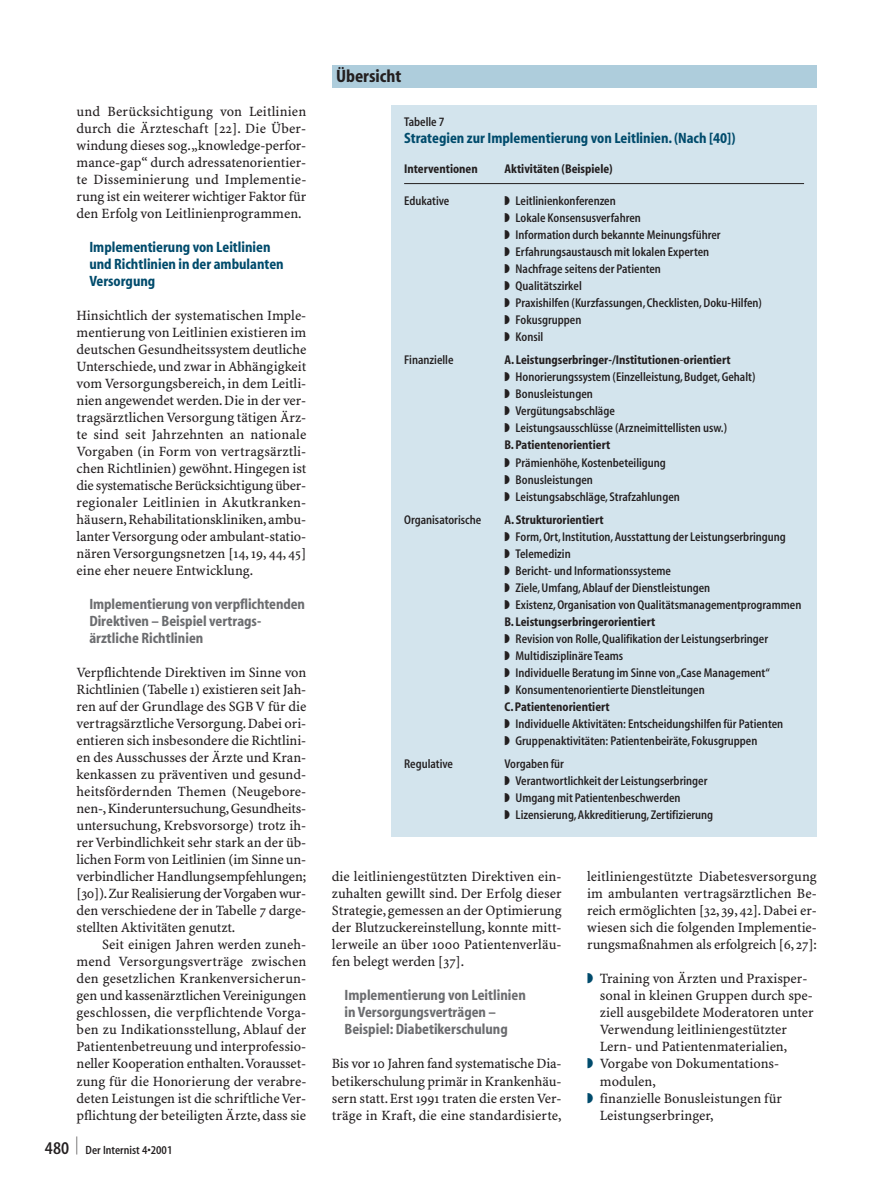
<style>
.page{position:relative;width:893px;height:1178px;background:#fff}
.page>*{position:absolute;margin:0;border:0;box-sizing:border-box;transform-origin:0 0}
.t1{font:700 condensed 18px "S Myriad";color:#231f20}
.t2{font:600 condensed 18px "S Myriad";color:#231f20;scale:.38 1}
.t3{font:700 condensed 15px/17px "S Myriad";color:#6c6d70}
.t4{font:700 condensed 15px/17px "S Myriad";color:#004b6c}
.t5{font:14.25px/17px "S Minion Plus";color:#231f20;text-align:justify}
.t6{font:600 condensed 12.75px/17px "S Myriad";color:#231f20}
.t7{font:700 condensed 12.75px "S Myriad";color:#231f20}
.t8{font:600 condensed 12px "S Myriad";color:#231f20}
.s1{font-size:18px}
.s2{font-weight:700}
.s3{font-weight:400}
.s4{color:#004b6c}
</style>
<div class="page">
<div style="left:332px;top:65px;width:484px;height:22px;background:#aecddc"></div>
<div style="left:391px;top:105px;width:425px;height:731px;background:#d3e4ed"></div>
<hr style="left:404px;top:183px;width:400px;height:1px;background:#231f20">
<p class="t5" style="left:77px;top:104px;width:231px">und Berücksichtigung von Leitlinien durch die Ärzteschaft [22]. Die Über&shy;windung dieses sog.„knowledge-perfor&shy;mance-gap“ durch adressatenorientier&shy;te Disseminierung und Implementie&shy;rung ist ein weiterer wichtiger Faktor für den Erfolg von Leitlinienprogrammen.</p>
<p class="t4" style="left:89px;top:240px;width:196px">Implementierung von Leitlinien und Richtlinien in der ambulanten<br>Versorgung</p>
<p class="t5" style="left:77px;top:308px;width:231px">Hinsichtlich der systematischen Imple&shy;mentierung von Leitlinien existieren im deutschen Gesundheitssystem deutliche Unterschiede, und zwar in Abhängigkeit vom Versorgungsbereich, in dem Leitli&shy;nien angewendet werden. Die in der ver&shy;tragsärztlichen Versorgung tätigen Ärz&shy;te sind seit Jahrzehnten an nationale Vorgaben (in Form von vertragsärztli&shy;chen Richtlinien) gewöhnt. Hingegen ist die systematische Berücksichtigung über&shy;regionaler Leitlinien in Akutkranken&shy;häusern, Rehabilitationskliniken, ambu&shy;lanter Versorgung oder ambulant-statio&shy;nären Versorgungsnetzen [14, 19, 44, 45] eine eher neuere Entwicklung.</p>
<p class="t3" style="left:89px;top:597px;width:217px">Implementierung von verpflichtenden<br>Direktiven – Beispiel vertrags&shy;ärztliche Richtlinien</p>
<p class="t5" style="left:77px;top:665px;width:231px">Verpflichtende Direktiven im Sinne von Richtlinien (Tabelle 1) existieren seit Jah&shy;ren auf der Grundlage des SGB V für die vertragsärztliche Versorgung.Dabei ori&shy;entieren sich insbesondere die Richtlini&shy;en des Ausschusses der Ärzte und Kran&shy;kenkassen zu präventiven und gesund&shy;heitsfördernden Themen (Neugebore&shy;nen-,Kinderuntersuchung,Gesundheits&shy;untersuchung, Krebsvorsorge) trotz ih&shy;rer Verbindlichkeit sehr stark an der üb&shy;lichen Form von Leitlinien (im Sinne un&shy;verbindlicher Handlungsempfehlungen; [30]).Zur Realisierung der Vorgaben wur&shy;den verschiedene der in Tabelle 7 darge&shy;stellten Aktivitäten genutzt.</p>
<p class="t5" style="left:77px;top:937px;width:231px;text-indent:26px">Seit einigen Jahren werden zuneh&shy;mend Versorgungsverträge zwischen den gesetzlichen Krankenversicherun&shy;gen und kassenärztlichen Vereinigungen geschlossen, die verpflichtende Vorga&shy;ben zu Indikationsstellung, Ablauf der Patientenbetreuung und interprofessio&shy;neller Kooperation enthalten.Vorausset&shy;zung für die Honorierung der verabre&shy;deten Leistungen ist die schriftliche Ver&shy;pflichtung der beteiligten Ärzte, dass sie</p>
<p class="t2" style="left:76px;top:1136px;width:5px">|</p>
<p class="t8" style="left:45px;top:1144px;width:129px"><span class="s1">480</span> Der Internist 4•2001</p>
<p class="t1" style="left:336px;top:69px;width:67px">Übersicht</p>
<p class="t6" style="left:404px;top:115px;width:42px">Tabelle 7</p>
<p class="t4" style="left:404px;top:131px;width:333px">Strategien zur Implementierung von Leitlinien. (Nach [40])</p>
<p class="t7" style="left:404px;top:164px;width:75px">Interventionen</p>
<p class="t7" style="left:504px;top:164px;width:110px">Aktivitäten (Beispiele)</p>
<p class="t6" style="left:404px;top:194px;width:47px">Edukative</p>
<p class="t6" style="left:504px;top:194px;width:259px">◗ Leitlinienkonferenzen<br>◗ Lokale Konsensusverfahren<br>◗ Information durch bekannte Meinungsführer<br>◗ Erfahrungsaustausch mit lokalen Experten<br>◗ Nachfrage seitens der Patienten<br>◗ Qualitätszirkel<br>◗ Praxishilfen (Kurzfassungen, Checklisten, Doku-Hilfen) ◗ Fokusgruppen<br>◗ Konsil</p>
<p class="t6" style="left:404px;top:353px;width:51px">Finanzielle</p>
<p class="t6" style="left:504px;top:353px;width:252px"><span class="s2">A. Leistungserbringer-/Institutionen</span><span class="s3">-</span><span class="s2">orientiert<br></span>◗ Honorierungssystem (Einzelleistung, Budget, Gehalt) ◗ Bonusleistungen<br>◗ Vergütungsabschläge<br>◗ Leistungsausschlüsse (Arzneimittellisten usw.)<br><span class="s2">B. Patientenorientiert<br></span>◗ Prämienhöhe, Kostenbeteiligung<br>◗ Bonusleistungen<br>◗ Leistungsabschläge, Strafzahlungen</p>
<p class="t6" style="left:404px;top:512px;width:79px">Organisatorische</p>
<p class="t6" style="left:504px;top:512px;width:298px"><span class="s2">A. Strukturorientiert<br></span>◗ Form, Ort, Institution, Ausstattung der Leistungserbringung<br>◗ Telemedizin<br>◗ Bericht- und Informationssysteme<br>◗ Ziele, Umfang, Ablauf der Dienstleistungen<br>◗ Existenz, Organisation von Qualitätsmanagementprogrammen <span class="s2">B. Leistungserbringerorientiert<br></span>◗ Revision von Rolle, Qualifikation der Leistungserbringer<br>◗ Multidisziplinäre Teams<br>◗ Individuelle Beratung im Sinne von „Case Management“<br>◗ Konsumentenorientierte Dienstleitungen<br><span class="s2">C. Patientenorientiert<br></span>◗ Individuelle Aktivitäten: Entscheidungshilfen für Patienten<br>◗ Gruppenaktivitäten: Patientenbeiräte, Fokusgruppen</p>
<p class="t6" style="left:404px;top:756px;width:50px">Regulative</p>
<p class="t6" style="left:504px;top:756px;width:210px">Vorgaben für<br>◗ Verantwortlichkeit der Leistungserbringer ◗ Umgang mit Patientenbeschwerden<br>◗ Lizensierung, Akkreditierung, Zertifizierung</p>
<p class="t5" style="left:332px;top:869px;width:231px">die leitliniengestützten Direktiven ein&shy;zuhalten gewillt sind. Der Erfolg dieser Strategie, gemessen an der Optimierung der Blutzuckereinstellung, konnte mitt&shy;lerweile an über 1000 Patientenverläu&shy;fen belegt werden [37].</p>
<p class="t3" style="left:344px;top:988px;width:183px">Implementierung von Leitlinien in Versorgungsverträgen –<br>Beispiel: Diabetikerschulung</p>
<p class="t5" style="left:332px;top:1056px;width:231px">Bis vor 10 Jahren fand systematische Dia&shy;betikerschulung primär in Krankenhäu&shy;sern statt. Erst 1991 traten die ersten Ver&shy;träge in Kraft, die eine standardisierte,</p>
<p class="t5" style="left:587px;top:869px;width:231px">leitliniengestützte Diabetesversorgung im ambulanten vertragsärztlichen Be&shy;reich ermöglichten [32, 39, 42]. Dabei er&shy;wiesen sich die folgenden Implementie&shy;rungsmaßnahmen als erfolgreich [6,27]:</p>
<p class="t5" style="left:587px;top:971px;width:222px"><span class="s4">◗</span> Training von Ärzten und Praxisper-</p>
<p class="t5" style="left:600px;top:988px;width:214px">sonal in kleinen Gruppen durch spe-</p>
<p class="t5" style="left:600px;top:1005px;width:215px">ziell ausgebildete Moderatoren unter</p>
<p class="t5" style="left:600px;top:1022px;width:189px">Verwendung leitliniengestützter</p>
<p class="t5" style="left:600px;top:1039px;width:189px">Lern- und Patientenmaterialien,</p>
<p class="t5" style="left:587px;top:1056px;width:193px"><span class="s4">◗</span> Vorgabe von Dokumentations-</p>
<p class="t5" style="left:600px;top:1073px;width:57px">modulen,</p>
<p class="t5" style="left:587px;top:1090px;width:196px"><span class="s4">◗</span> finanzielle Bonusleistungen für</p>
<p class="t5" style="left:600px;top:1107px;width:115px">Leistungserbringer,</p>
</div>
